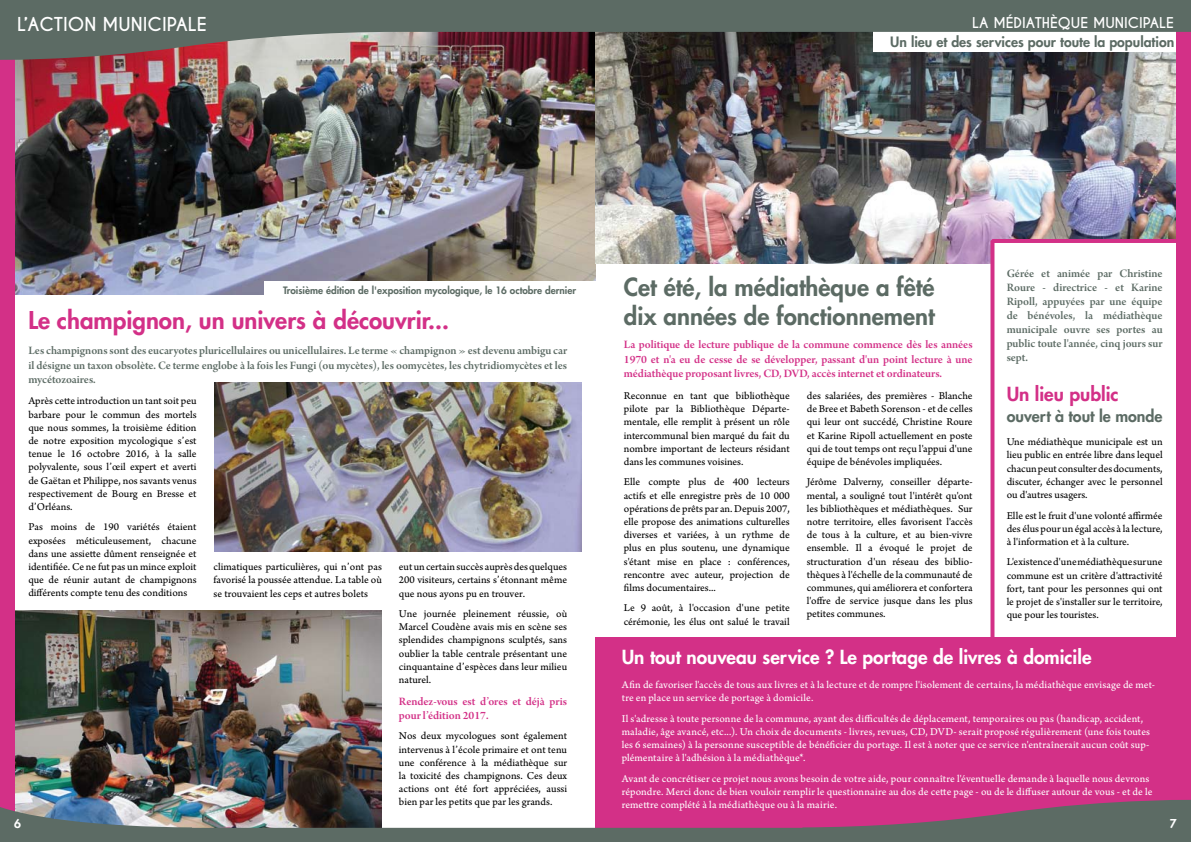
<style>
.page{position:relative;width:1191px;height:842px;background:#fff}
.page>*{position:absolute;margin:0;border:0;box-sizing:border-box;transform-origin:0 0}
.t1{font:800 24px/28.8px "Futura";color:#5c6b64}
.t2{font:800 24px "Futura";color:#d33087}
.t3{font:800 19px "Futura";color:#fff}
.t4{font:800 19px "Futura";color:#d33087}
.t5{font:700 18px "Caviar Dreams";color:#fff}
.t6{font:800 16px "Futura";color:#5c6b64}
.t7{font:800 14px "Futura";color:#5c6b64}
.t8{font:700 14px "Caviar Dreams";color:#fff}
.t9{font:12px/14px "Arno Pro Smbd Subhead";letter-spacing:-.005em;color:#5c6b64;text-align:justify}
.t10{font:12px/14.4px "Arno Pro Smbd Subhead";letter-spacing:-.005em;color:#d33087}
.t11{font:800 12px "Futura";color:#fff}
.t12{font:11px/13.2px "Arno Pro Sm Text";color:#000;text-align:justify}
.t13{font:11px/13.2px "Arno Pro Sm Text";letter-spacing:.015em;color:#fff}
.t14{font:800 10px "Futura";color:#5c6b64}
</style>
<div class="page">
<img style="left:14px;top:62px;width:581px;height:233px">
<img style="left:214px;top:383px;width:367px;height:168px">
<img style="left:14px;top:610px;width:368px;height:188px">
<div style="left:264px;top:282px;width:331px;height:17px;background:#fff"></div>
<div style="left:0;top:0;width:14px;height:842px;background:#d33087"></div>
<img style="left:595px;top:62px;width:581px;height:202px">
<svg style="left:990px;top:239px;width:186px;height:398px"></svg>
<div style="left:595px;top:637px;width:596px;height:205px;background:#d33087"></div>
<div style="left:1176px;top:0;width:15px;height:842px;background:#d33087"></div>
<svg style="left:0;top:798px;width:1191px;height:44px"></svg>
<svg style="left:0;top:0;width:1191px;height:62px;background:#6f6f6c"></svg>
<h3 class="t5" style="left:17px;top:13px;width:191px">L’ACTION M UNICIPALE</h3>
<p class="t8" style="left:972px;top:14px;width:203px">LA M ÉDIATHÈQUE M UNICIPALE</p>
<p class="t7" style="left:890px;top:33px;width:285px">Un lieu et des services pour toute la population</p>
<p class="t9" style="left:1006px;top:267px;width:157px">Gérée et animée par Christine Roure - directrice - et Karine Ripoll, appuyées par une équipe de bénévoles, la médiathèque municipale ouvre ses portes au public toute l'année, cinq jours sur sept.</p>
<h1 class="t1" style="left:624px;top:273px;width:312px">Cet été, la médiathèque a fêté dix années de fonctionnement</h1>
<p class="t14" style="left:283px;top:284px;width:294px">Troisième édition de l'exposition mycologique, le 16 octobre dernier</p>
<h1 class="t2" style="left:28px;top:305px;width:422px">Le champignon, un univers à découvrir...</h1>
<p class="t9" style="left:28px;top:344px;width:540px;line-height:14.4px">Les champignons sont des eucaryotes pluricellulaires ou unicellulaires. Le terme « champignon » est devenu ambigu car il désigne un taxon obsolète. Ce terme englobe à la fois les Fungi (ou mycètes), les oomycètes, les chytridiomycètes et les mycétozoaires.</p>
<p class="t10" style="left:624px;top:338px;width:350px;text-align:justify">La politique de lecture publique de la commune commence dès les années 1970 et n'a eu de cesse de se développer, passant d'un point lecture à une médiathèque proposant livres, CD, DVD, accès internet et ordinateurs.</p>
<p class="t12" style="left:624px;top:389px;width:167px">Reconnue en tant que bibliothèque pilote par la Bibliothèque Départe&shy;mentale, elle remplit à présent un rôle intercommunal bien marqué du fait du nombre important de lecteurs résidant dans les communes voisines.</p>
<p class="t12" style="left:624px;top:476px;width:167px">Elle compte plus de 400 lecteurs actifs et elle enregistre près de 10 000 opérations de prêts par an. Depuis 2007, elle propose des animations culturelles diverses et variées, à un rythme de plus en plus soutenu, une dynamique s'étant mise en place : conférences, rencontre avec auteur, projection de films documentaires...</p>
<p class="t12" style="left:624px;top:602px;width:167px">Le 9 août, à l'occasion d'une petite cérémonie, les élus ont salué le travail</p>
<h2 class="t4" style="left:1006px;top:382px;width:113px">Un lieu public</h2>
<h3 class="t6" style="left:1006px;top:406px;width:157px">ouvert à tout le monde</h3>
<p class="t12" style="left:1006px;top:436px;width:157px">Une médiathèque municipale est un lieu public en entrée libre dans lequel chacun peut consulter des documents, discuter, échanger avec le personnel ou d'autres usagers.</p>
<p class="t12" style="left:1006px;top:509px;width:157px">Elle est le fruit d'une volonté affirmée des élus pour un égal accès à la lecture, à l'information et à la culture.</p>
<p class="t12" style="left:1006px;top:556px;width:157px">L'existence d'une médiathèque sur une commune est un critère d'attractivité fort, tant pour les personnes qui ont le projet de s'installer sur le territoire, que pour les touristes.</p>
<p class="t12" style="left:806px;top:389px;width:167px">des salariées, des premières - Blanche de Bree et Babeth Sorenson - et de celles qui leur ont succédé, Christine Roure et Karine Ripoll actuellement en poste qui de tout temps ont reçu l'appui d'une équipe de bénévoles impliquées.</p>
<p class="t12" style="left:806px;top:476px;width:167px">Jérôme Dalverny, conseiller départe&shy;mental, a souligné tout l'intérêt qu'ont les bibliothèques et médiathèques. Sur notre territoire, elles favorisent l'accès de tous à la culture, et au bien-vivre ensemble. Il a évoqué le projet de structuration d'un réseau des biblio&shy;thèques à l'échelle de la communauté de communes, qui améliorera et confortera l'offre de service jusque dans les plus petites communes.</p>
<p class="t12" style="left:28px;top:395px;width:170px">Après cette introduction un tant soit peu barbare pour le commun des mortels que nous sommes, la troisième édition de notre exposition mycologique s’est tenue le 16 octobre 2016, à la salle polyvalente, sous l’œil expert et averti de Gaëtan et Philippe, nos savants venus respectivement de Bourg en Bresse et d’Orléans.</p>
<p class="t12" style="left:28px;top:521px;width:170px">Pas moins de 190 variétés étaient exposées méticuleusement, chacune dans une assiette dûment renseignée et identifiée. Ce ne fut pas un mince exploit que de réunir autant de champignons différents compte tenu des conditions</p>
<p class="t12" style="left:214px;top:561px;width:170px">climatiques particulières, qui n’ont pas favorisé la poussée attendue. La table où se trouvaient les ceps et autres bolets</p>
<p class="t12" style="left:399px;top:561px;width:170px">eut un certain succès auprès des quelques 200 visiteurs, certains s’étonnant même que nous ayons pu en trouver.</p>
<p class="t12" style="left:399px;top:608px;width:170px">Une journée pleinement réussie, où Marcel Coudène avais mis en scène ses splendides champignons sculptés, sans oublier la table centrale présentant une cinquantaine d’espèces dans leur milieu naturel.</p>
<p class="t10" style="left:399px;top:694px;width:170px">Rendez-vous est d’ores et déjà pris pour l’édition 2017.</p>
<p class="t12" style="left:399px;top:730px;width:170px">Nos deux mycologues sont également intervenus à l’école primaire et ont tenu une conférence à la médiathèque sur la toxicité des champignons. Ces deux actions ont été fort appréciées, aussi bien par les petits que par les grands.</p>
<h2 class="t3" style="left:621px;top:645px;width:471px">Un tout nouveau service ? Le portage de livres à domicile</h2>
<p class="t13" style="left:621px;top:679px;width:535px">Afin de favoriser l'accès de tous aux livres et à la lecture et de rompre l'isolement de certains, la médiathèque envisage de met&shy;tre en place un service de portage à domicile.</p>
<p class="t13" style="left:621px;top:712px;width:530px">Il s'adresse à toute personne de la commune, ayant des difficultés de déplacement, temporaires ou pas (handicap, accident, maladie, âge avancé, etc...). Un choix de documents - livres, revues, CD, DVD- serait proposé régulièrement (une fois toutes les 6 semaines) à la personne susceptible de bénéficier du portage. Il est à noter que ce service n'entraînerait aucun coût sup&shy;plémentaire à l'adhésion à la médiathèque*.</p>
<p class="t13" style="left:621px;top:772px;width:532px">Avant de concrétiser ce projet nous avons besoin de votre aide, pour connaître l'éventuelle demande à laquelle nous devrons répondre. Merci donc de bien vouloir remplir le questionnaire au dos de cette page - ou de le diffuser autour de vous - et de le remettre complété à la médiathèque ou à la mairie.</p>
<p class="t11" style="left:14px;top:816px;width:8px">6</p>
<p class="t11" style="left:1169px;top:816px;width:8px">7</p>
</div>
